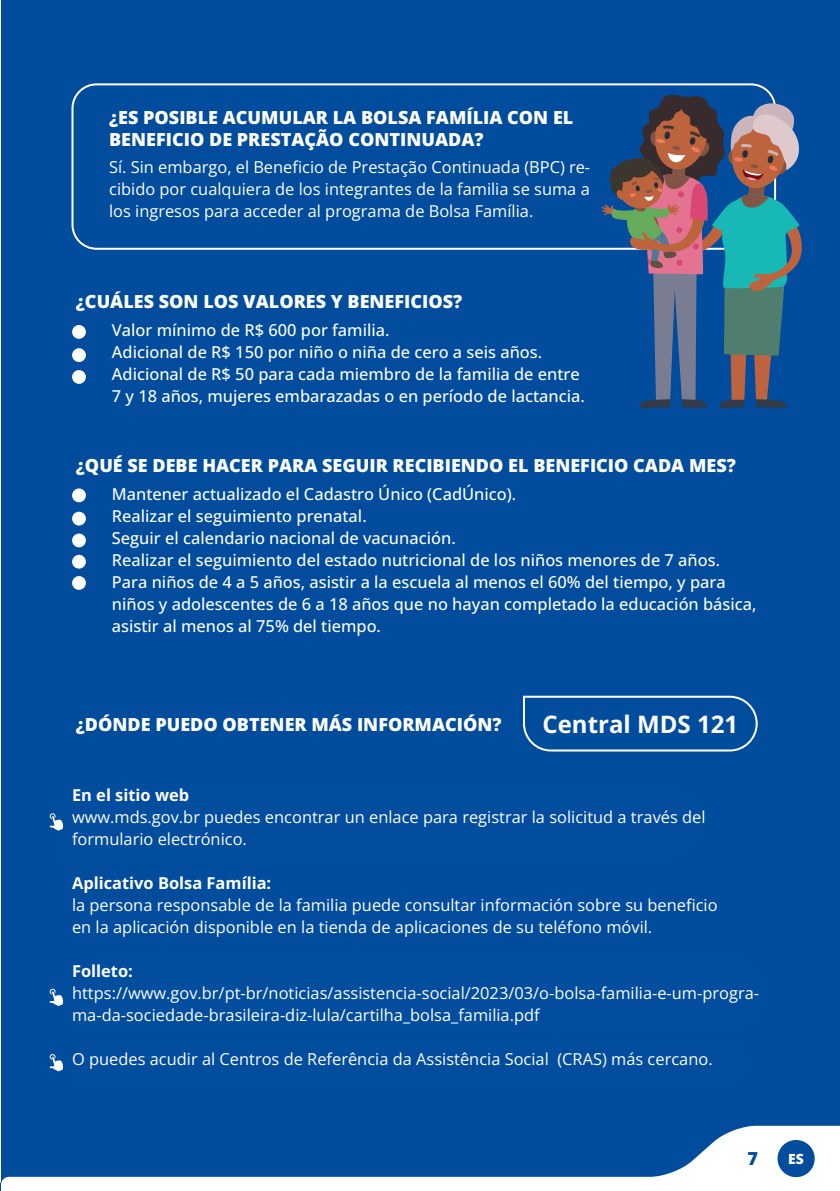
<style>
.page{position:relative;width:840px;height:1191px;background:#fff}
.page>*{position:absolute;margin:0;border:0;box-sizing:border-box;transform-origin:0 0}
.t1{font:700 24px "Open Sans";color:#fff}
.t2{font:800 18px/22px "Open Sans";color:#fff}
.t3{font:800 18px "Open Sans";color:#014c9d}
.t4{font:16.4px/22px "Open Sans";color:#fff}
.t5{font:500 16.4px/22px "Open Sans";color:#fff}
.t6{font:700 16.4px "Open Sans";color:#fff}
.t7{font:800 14px "Open Sans";color:#fff}
.s1{font-weight:700}
</style>
<div class="page">
<div style="left:1px;top:0;width:838px;height:1191px;background:#014c9d"></div>
<svg style="left:1px;top:1125px;width:838px;height:66px"></svg>
<div style="left:71px;top:83px;width:704px;height:167px;border:2px solid #fff;border-radius:24px"></div>
<svg style="left:523px;top:695px;width:235px;height:57px"></svg>
<div style="left:72px;top:325px;width:14px;height:14px;background:#fff;border-radius:50%"></div>
<div style="left:72px;top:348px;width:14px;height:14px;background:#fff;border-radius:50%"></div>
<div style="left:72px;top:370px;width:14px;height:14px;background:#fff;border-radius:50%"></div>
<div style="left:72px;top:488px;width:14px;height:14px;background:#fff;border-radius:50%"></div>
<div style="left:72px;top:512px;width:14px;height:13px;background:#fff;border-radius:50%"></div>
<div style="left:72px;top:533px;width:14px;height:14px;background:#fff;border-radius:50%"></div>
<div style="left:72px;top:555px;width:14px;height:13px;background:#fff;border-radius:50%"></div>
<div style="left:72px;top:576px;width:14px;height:14px;background:#fff;border-radius:50%"></div>
<svg style="left:601px;top:94px;width:201px;height:314px"></svg>
<svg style="left:49px;top:813px;width:7px;height:17px"></svg>
<svg style="left:49px;top:988px;width:15px;height:18px"></svg>
<svg style="left:49px;top:1054px;width:15px;height:17px"></svg>
<svg style="left:777px;top:1140px;width:37px;height:37px"></svg>
<div style="left:777px;top:1140px;width:37px;height:37px;background:#014c9d;border-radius:50%"></div>
<p class="t2" style="left:109px;top:106px;width:465px">¿ES POSIBLE ACUMULAR LA BOLSA FAMÍLIA CON EL<br>BENEFICIO DE PRESTAÇÃO CONTINUADA?</p>
<p class="t4" style="left:109px;top:156px;width:482px;text-align:justify">Sí. Sin embargo, el Beneficio de Prestação Continuada (BPC) re&shy;cibido por cualquiera de los integrantes de la familia se suma a los ingresos para acceder al programa de Bolsa Família.</p>
<p class="t2" style="left:76px;top:290px;width:387px">¿CUÁLES SON LOS VALORES Y BENEFICIOS?</p>
<p class="t5" style="left:76px;top:318px;width:315px">• Valor mínimo de R$ 600 por familia.</p>
<p class="t5" style="left:76px;top:340px;width:467px">• Adicional de R$ 150 por niño o niña de cero a seis años.</p>
<p class="t5" style="left:112px;top:362px;width:474px;text-indent:-36px">• Adicional de R$ 50 para cada miembro de la familia de entre<br>7 y 18 años, mujeres embarazadas o en período de lactancia.</p>
<p class="t2" style="left:76px;top:454px;width:661px">¿QUÉ SE DEBE HACER PARA SEGUIR RECIBIENDO EL BENEFICIO CADA MES?</p>
<p class="t5" style="left:76px;top:482px;width:441px">• Mantener actualizado el Cadastro Único (CadÚnico).</p>
<p class="t5" style="left:76px;top:504px;width:292px">• Realizar el seguimiento prenatal.</p>
<p class="t5" style="left:76px;top:526px;width:381px">• Seguir el calendario nacional de vacunación.</p>
<p class="t5" style="left:76px;top:548px;width:645px">• Realizar el seguimiento del estado nutricional de los niños menores de 7 años.</p>
<p class="t5" style="left:112px;top:570px;width:645px;text-indent:-36px">• Para niños de 4 a 5 años, asistir a la escuela al menos el 60% del tiempo, y para niños y adolescentes de 6 a 18 años que no hayan completado la educación básica, asistir al menos al 75% del tiempo.</p>
<p class="t2" style="left:76px;top:713px;width:427px">¿DÓNDE PUEDO OBTENER MÁS INFORMACIÓN?</p>
<p class="t1" style="left:542px;top:707px;width:197px">Central MDS 121</p>
<p class="t6" style="left:72px;top:783px;width:118px">En el sitio web</p>
<p class="t4" style="left:72px;top:805px;width:634px">www.mds.gov.br puedes encontrar un enlace para registrar la solicitud a través del formulario electrónico.</p>
<p class="t4" style="left:72px;top:871px;width:646px"><span class="s1">Aplicativo Bolsa Família:<br></span>la persona responsable de la familia puede consultar información sobre su beneficio en la aplicación disponible en la tienda de aplicaciones de su teléfono móvil.</p>
<p class="t4" style="left:72px;top:959px;width:688px"><span class="s1">Folleto: </span>https://www.gov.br/pt-br/noticias/assistencia-social/2023/03/o-bolsa-familia-e-um-progra&shy;ma-da-sociedade-brasileira-diz-lula/cartilha_bolsa_familia.pdf</p>
<p class="t4" style="left:72px;top:1047px;width:641px">O puedes acudir al Centros de Referência da Assistência Social (CRAS) más cercano.</p>
<p class="t3" style="left:747px;top:1146px;width:12px">7</p>
<p class="t7" style="left:787px;top:1149px;width:17px">ES</p>
</div>
